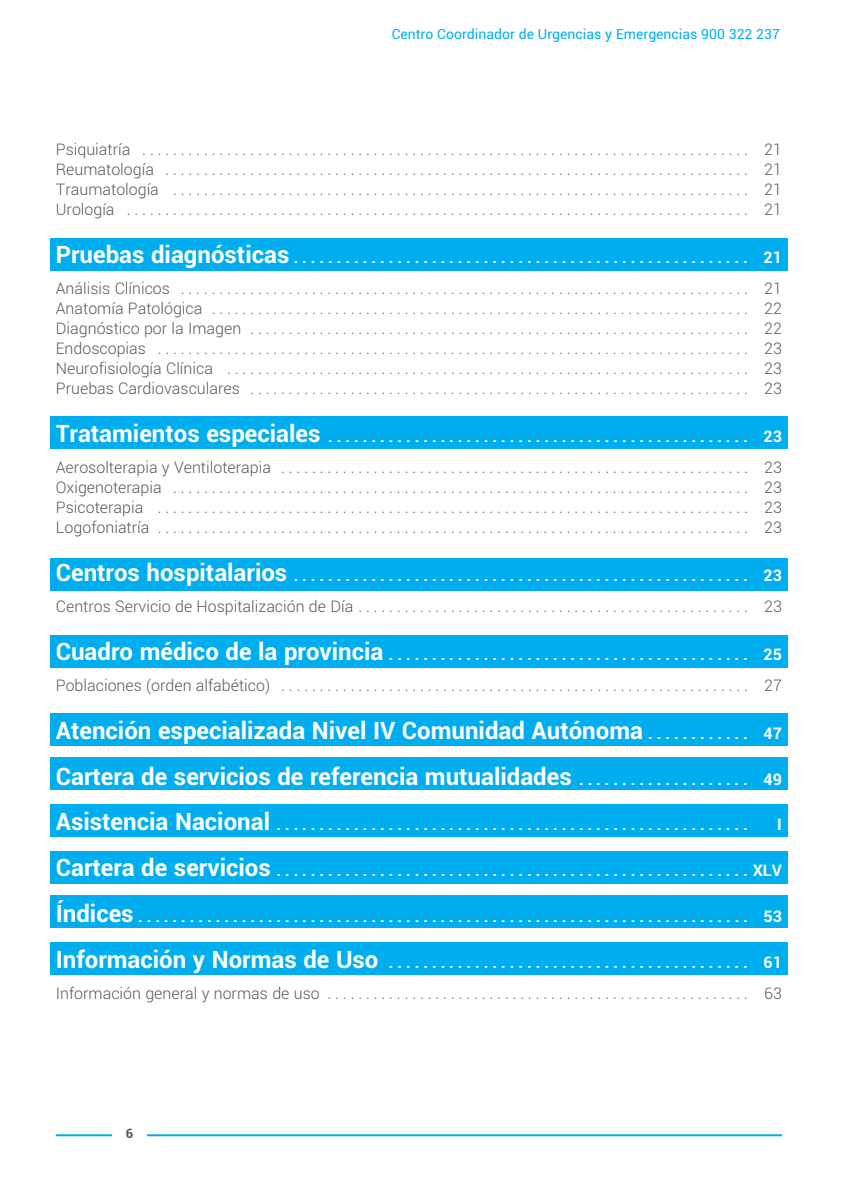
<style>
.page{position:relative;width:851px;height:1192px;background:#fff}
.page>*{position:absolute;margin:0;border:0;box-sizing:border-box;transform-origin:0 0}
.t1{font:700 24px/45.8px "Roboto";color:#fff}
.t2{font:300 16px/20px "Roboto";color:#57585a}
.t3{font:700 16px "Roboto";color:#fff}
.t4{font:14px "Roboto";color:#00aeef}
.t5{font:700 13px "Roboto";color:#57585a}
.s1{font-weight:700;font-size:24px;color:#fff}
.s2{font-weight:700;color:#fff}
.s3{font-size:16px}
.s4{font-size:24px}
</style>
<div class="page">
<div style="left:50px;top:416px;width:737px;height:33px;background:#00aeef"></div>
<div style="left:50px;top:238px;width:737px;height:33px;background:#00aeef"></div>
<div style="left:50px;top:942px;width:737px;height:33px;background:#00aeef"></div>
<div style="left:50px;top:895px;width:737px;height:32px;background:#00aeef"></div>
<div style="left:50px;top:851px;width:737px;height:33px;background:#00aeef"></div>
<div style="left:50px;top:804px;width:737px;height:33px;background:#00aeef"></div>
<div style="left:50px;top:757px;width:737px;height:33px;background:#00aeef"></div>
<div style="left:50px;top:713px;width:737px;height:33px;background:#00aeef"></div>
<div style="left:50px;top:634px;width:737px;height:33px;background:#00aeef"></div>
<div style="left:50px;top:557px;width:737px;height:33px;background:#00aeef"></div>
<hr style="left:56px;top:1134px;width:725px;height:2px;background:#00aeef">
<div style="left:112px;top:1123px;width:35px;height:23px;background:#fff"></div>
<p class="t4" style="left:391px;top:28px;width:390px">Centro Coordinador de Urgencias y Emergencias 900 322 237</p>
<p class="t2" style="left:56px;top:140px;width:727px;text-align:justify">Psiquiatría . . . . . . . . . . . . . . . . . . . . . . . . . . . . . . . . . . . . . . . . . . . . . . . . . . . . . . . . . . . . . . . . . . . . . . . . . . . . . . . 21<br>Reumatología . . . . . . . . . . . . . . . . . . . . . . . . . . . . . . . . . . . . . . . . . . . . . . . . . . . . . . . . . . . . . . . . . . . . . . . . . . . . 21<br>Traumatología . . . . . . . . . . . . . . . . . . . . . . . . . . . . . . . . . . . . . . . . . . . . . . . . . . . . . . . . . . . . . . . . . . . . . . . . . . . 21<br>Urología . . . . . . . . . . . . . . . . . . . . . . . . . . . . . . . . . . . . . . . . . . . . . . . . . . . . . . . . . . . . . . . . . . . . . . . . . . . . . . . . . 21</p>
<p class="t2" style="left:56px;top:242px;width:727px;line-height:31.4px"><span class="s1">Pruebas diagnósticas</span> <span class="s2">. . . . . . . . . . . . . . . . . . . . . . . . . . . . . . . . . . . . . . . . . . . . . . . . . . . . . 21<br></span>Análisis Clínicos . . . . . . . . . . . . . . . . . . . . . . . . . . . . . . . . . . . . . . . . . . . . . . . . . . . . . . . . . . . . . . . . . . . . . . . . . . 21</p>
<p class="t2" style="left:56px;top:299px;width:727px;text-align:justify">Anatomía Patológica . . . . . . . . . . . . . . . . . . . . . . . . . . . . . . . . . . . . . . . . . . . . . . . . . . . . . . . . . . . . . . . . . . . . . . 22<br>Diagnóstico por la Imagen . . . . . . . . . . . . . . . . . . . . . . . . . . . . . . . . . . . . . . . . . . . . . . . . . . . . . . . . . . . . . . . . . 22<br>Endoscopias . . . . . . . . . . . . . . . . . . . . . . . . . . . . . . . . . . . . . . . . . . . . . . . . . . . . . . . . . . . . . . . . . . . . . . . . . . . . . 23<br>Neurofisiología Clínica . . . . . . . . . . . . . . . . . . . . . . . . . . . . . . . . . . . . . . . . . . . . . . . . . . . . . . . . . . . . . . . . . . . . 23<br>Pruebas Cardiovasculares . . . . . . . . . . . . . . . . . . . . . . . . . . . . . . . . . . . . . . . . . . . . . . . . . . . . . . . . . . . . . . . . . 23</p>
<p class="t2" style="left:56px;top:421px;width:727px;line-height:31.4px"><span class="s1">Tratamientos especiales</span> <span class="s2">. . . . . . . . . . . . . . . . . . . . . . . . . . . . . . . . . . . . . . . . . . . . . . . . . 23<br></span>Aerosolterapia y Ventiloterapia . . . . . . . . . . . . . . . . . . . . . . . . . . . . . . . . . . . . . . . . . . . . . . . . . . . . . . . . . . . . . 23</p>
<p class="t2" style="left:56px;top:478px;width:727px;text-align:justify">Oxigenoterapia . . . . . . . . . . . . . . . . . . . . . . . . . . . . . . . . . . . . . . . . . . . . . . . . . . . . . . . . . . . . . . . . . . . . . . . . . . . 23<br>Psicoterapia . . . . . . . . . . . . . . . . . . . . . . . . . . . . . . . . . . . . . . . . . . . . . . . . . . . . . . . . . . . . . . . . . . . . . . . . . . . . . 23<br>Logofoniatría . . . . . . . . . . . . . . . . . . . . . . . . . . . . . . . . . . . . . . . . . . . . . . . . . . . . . . . . . . . . . . . . . . . . . . . . . . . . . 23</p>
<p class="t2" style="left:56px;top:560px;width:727px;line-height:31.4px"><span class="s1">Centros hospitalarios</span> <span class="s2">. . . . . . . . . . . . . . . . . . . . . . . . . . . . . . . . . . . . . . . . . . . . . . . . . . . . . 23<br></span>Centros Servicio de Hospitalización de Día . . . . . . . . . . . . . . . . . . . . . . . . . . . . . . . . . . . . . . . . . . . . . . . . . . . 23</p>
<p class="t2" style="left:56px;top:639px;width:727px;line-height:31.4px"><span class="s1">Cuadro médico de la provincia</span> <span class="s2">. . . . . . . . . . . . . . . . . . . . . . . . . . . . . . . . . . . . . . . . . . 25<br></span>Poblaciones (orden alfabético) . . . . . . . . . . . . . . . . . . . . . . . . . . . . . . . . . . . . . . . . . . . . . . . . . . . . . . . . . . . . . 27</p>
<h1 class="t1" style="left:56px;top:709px;width:727px">Atención especializada Nivel IV Comunidad Autónoma <span class="s3">. . . . . . . . . . . . 47<br></span>Cartera de servicios de referencia mutualidades <span class="s3">. . . . . . . . . . . . . . . . . . . . 49</span></h1>
<p class="t3" style="left:56px;top:818px;width:693px"><span class="s4">Asistencia Nacional</span> . . . . . . . . . . . . . . . . . . . . . . . . . . . . . . . . . . . . . . . . . . . . . . . . . . . . . . .</p>
<p class="t3" style="left:777px;top:818px;width:6px">I</p>
<p class="t3" style="left:56px;top:864px;width:727px"><span class="s4">Cartera de servicios</span> . . . . . . . . . . . . . . . . . . . . . . . . . . . . . . . . . . . . . . . . . . . . . . . . . . . . . . . XLV</p>
<p class="t3" style="left:56px;top:910px;width:727px"><span class="s4">Índices</span> . . . . . . . . . . . . . . . . . . . . . . . . . . . . . . . . . . . . . . . . . . . . . . . . . . . . . . . . . . . . . . . . . . . . . . . 53</p>
<p class="t2" style="left:56px;top:947px;width:727px;line-height:31.4px"><span class="s1">Información y Normas de Uso</span> <span class="s2">. . . . . . . . . . . . . . . . . . . . . . . . . . . . . . . . . . . . . . . . . . 61<br></span>Información general y normas de uso . . . . . . . . . . . . . . . . . . . . . . . . . . . . . . . . . . . . . . . . . . . . . . . . . . . . . . . 63</p>
<p class="t5" style="left:126px;top:1128px;width:9px">6</p>
</div>
